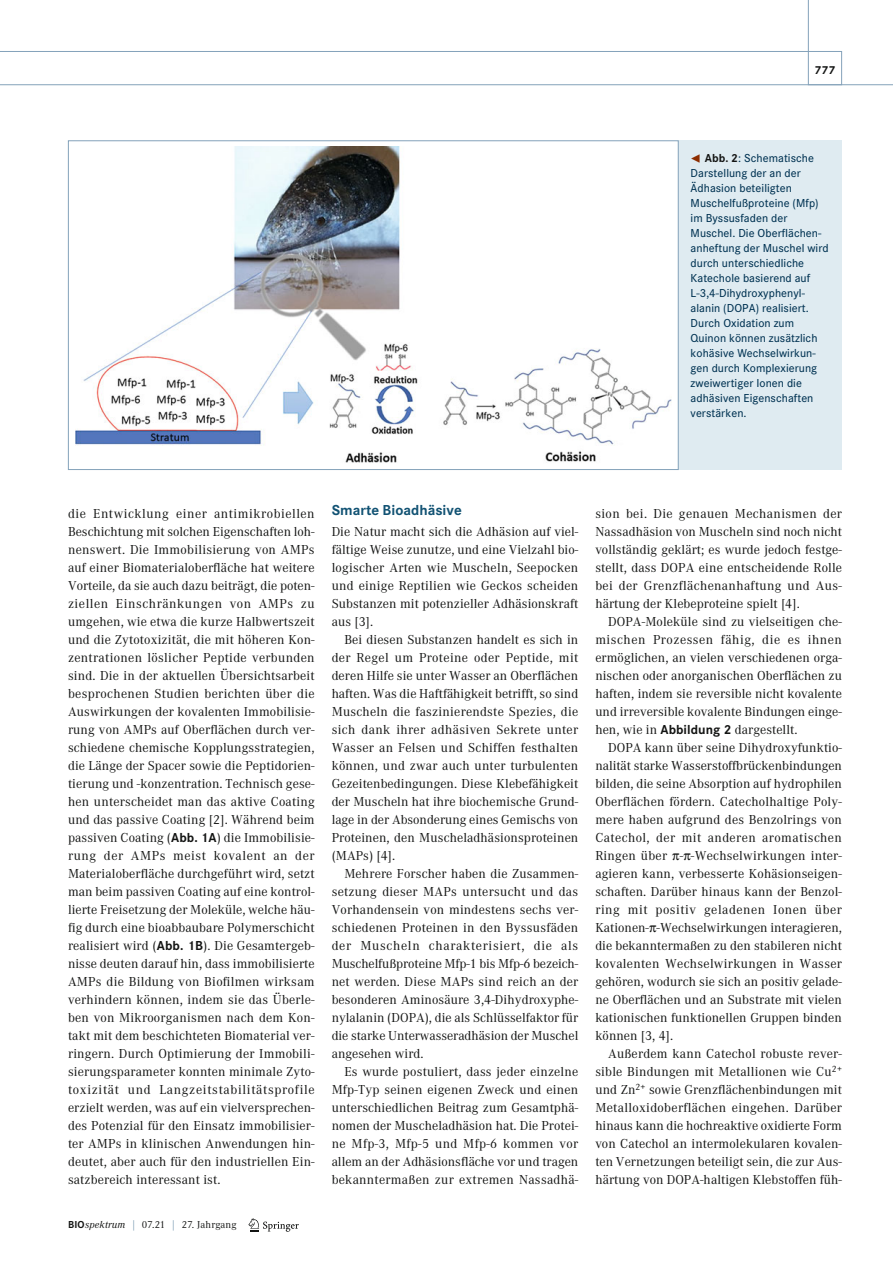
<style>
.page{position:relative;width:893px;height:1263px;background:#fff}
.page>*{position:absolute;margin:0;border:0;box-sizing:border-box;transform-origin:0 0}
.t1{font:700 15px "Corporate S";color:#115273}
.t2{font:13.5px/18px "Corporate A";letter-spacing:.005em;color:#131413;text-align:justify}
.t3{font:500 12px/15px "Corporate S";letter-spacing:.005em;color:#003252}
.t4{font:700 12px "Corporate S";color:#131413}
.t5{font:10.5px "Corporate A";letter-spacing:.015em;color:#131413}
.s1{font-family:"The Sans Expert";font-weight:400;color:#8d2d00}
.s2{font-weight:700;color:#131413}
.s3{font-family:"Corporate S";font-weight:700}
.s4{font-style:italic}
.s5{color:#658ba6}
</style>
<div class="page">
<svg style="left:248px;top:1218px;width:51px;height:14px"></svg>
<div style="left:679px;top:140px;width:163px;height:330px;background:#dfebf1"></div>
<img style="left:76px;top:147px;width:595px;height:316px">
<svg style="left:0;top:0;width:893px;height:85px"></svg>
<p class="t4" style="left:814px;top:66px;width:22px">777</p>
<p class="t3" style="left:690px;top:151px;width:140px"><span class="s1">¯</span> <span class="s2">Abb. 2</span>: Schematische<br>Darstellung der an der<br>Ädhasion beteiligten<br>Muschelfußproteine (Mfp) im Byssusfaden der<br>Muschel. Die Oberflächen&shy;anheftung der Muschel wird durch unterschiedliche<br>Katechole basierend auf<br>L-3,4-Dihydroxyphenyl&shy;alanin (DOPA) realisiert.<br>Durch Oxidation zum<br>Quinon können zusätzlich kohäsive Wechselwirkun&shy;gen durch Komplexierung zweiwertiger Ionen die adhäsiven Eigenschaften verstärken.</p>
<p class="t2" style="left:68px;top:506px;width:248px">die Entwicklung einer antimikrobiellen Beschichtung mit solchen Eigenschaften loh&shy;nenswert. Die Immobilisierung von AMPs auf einer Bio materialoberfläche hat weitere Vorteile, da sie auch dazu beiträgt, die poten&shy;ziellen Einschränkungen von AMPs zu umgehen, wie etwa die kurze Halbwertszeit und die Zyto toxizität, die mit höheren Kon&shy;zentrationen löslicher Peptide verbunden sind. Die in der aktuellen Übersichtsarbeit besprochenen Studien berichten über die Auswirkungen der kovalenten Immobilisie&shy;rung von AMPs auf Oberflächen durch ver&shy;schiedene chemische Kopplungsstrategien, die Länge der Spacer sowie die Peptidorien&shy;tierung und -konzentration. Technisch gese&shy;hen unterscheidet man das aktive Coating und das passive Coating [2]. Während beim passiven Coating (<span class="s3">Abb. 1A</span>) die Immobilisie&shy;rung der AMPs meist kovalent an der Materialober fläche durchgeführt wird, setzt man beim passiven Coating auf eine kontrol&shy;lierte Freisetzung der Moleküle, welche häu&shy;fig durch eine bioabbaubare Polymerschicht realisiert wird (<span class="s3">Abb. 1B</span>). Die Gesamtergeb&shy;nisse deuten darauf hin, dass immobilisierte AMPs die Bildung von Biofilmen wirksam verhindern können, indem sie das Überle&shy;ben von Mikroorganismen nach dem Kon&shy;takt mit dem beschichteten Biomaterial ver&shy;ringern. Durch Optimierung der Immobili&shy;sierungsparameter konnten minimale Zyto&shy;toxizität und Langzeitstabilitätsprofile erzielt werden, was auf ein vielversprechen&shy;des Potenzial für den Einsatz immobilisier&shy;ter AMPs in klinischen Anwendungen hin&shy;deutet, aber auch für den industriellen Ein&shy;satzbereich interessant ist.</p>
<p class="t5" style="left:68px;top:1221px;width:170px"><span class="s3">BIO</span><span class="s4">spektrum</span> <span class="s5">|</span> 07.21 <span class="s5">|</span> 27. Jahrgang</p>
<p class="t1" style="left:332px;top:505px;width:132px">Smarte Bioadhäsive</p>
<p class="t2" style="left:332px;top:524px;width:248px">Die Natur macht sich die Adhäsion auf viel&shy;fältige Weise zunutze, und eine Vielzahl bio&shy;logischer Arten wie Muscheln, Seepocken und einige Reptilien wie Geckos scheiden Substanzen mit potenzieller Adhäsionskraft aus [3].</p>
<p class="t2" style="left:332px;top:632px;width:248px;text-indent:13px">Bei diesen Substanzen handelt es sich in der Regel um Proteine oder Peptide, mit deren Hilfe sie unter Wasser an Oberflächen haften. Was die Haftfähigkeit betrifft, so sind Muscheln die faszinierendste Spezies, die sich dank ihrer adhäsiven Sekrete unter Wasser an Felsen und Schiffen festhalten können, und zwar auch unter turbulenten Gezeitenbedingungen. Diese Klebefähigkeit der Muscheln hat ihre biochemische Grund&shy;lage in der Absonderung eines Gemischs von Proteinen, den Muscheladhä sionsproteinen (MAPs) [4].</p>
<p class="t2" style="left:332px;top:866px;width:248px;text-indent:13px">Mehrere Forscher haben die Zusammen&shy;setzung dieser MAPs untersucht und das Vorhandensein von mindestens sechs ver&shy;schiedenen Proteinen in den Byssusfäden der Muscheln charakterisiert, die als Muschelfußproteine Mfp-1 bis Mfp-6 bezeich&shy;net werden. Diese MAPs sind reich an der besonderen Aminosäure 3,4-Dihydroxyphe&shy;nylalanin (DOPA), die als Schlüsselfaktor für die starke Unterwasseradhäsion der Muschel angesehen wird.</p>
<p class="t2" style="left:332px;top:1064px;width:248px;text-indent:13px">Es wurde postuliert, dass jeder einzelne Mfp-Typ seinen eigenen Zweck und einen unterschiedlichen Beitrag zum Gesamtphä&shy;nomen der Muscheladhäsion hat. Die Protei&shy;ne Mfp-3, Mfp-5 und Mfp-6 kommen vor allem an der Adhäsionsfläche vor und tragen bekanntermaßen zur extremen Nassadhä-</p>
<p class="t2" style="left:595px;top:506px;width:248px">sion bei. Die genauen Mechanismen der Nass adhäsion von Muscheln sind noch nicht vollständig geklärt; es wurde jedoch festge&shy;stellt, dass DOPA eine entscheidende Rolle bei der Grenzflächenanhaftung und Aus&shy;härtung der Klebeproteine spielt [4].</p>
<p class="t2" style="left:595px;top:614px;width:248px;text-indent:13px">DOPA-Moleküle sind zu vielseitigen che&shy;mischen Prozessen fähig, die es ihnen ermöglichen, an vielen verschiedenen orga&shy;nischen oder anorganischen Oberflächen zu haften, indem sie reversible nicht kovalente und irreversible kovalente Bindungen einge&shy;hen, wie in <span class="s3">Abbildung 2</span> dargestellt.</p>
<p class="t2" style="left:595px;top:740px;width:248px;text-indent:13px">DOPA kann über seine Dihydroxyfunktio&shy;nalität starke Wasserstoffbrückenbindungen bilden, die seine Absorption auf hydrophilen Oberflächen fördern. Catecholhaltige Poly&shy;mere haben aufgrund des Benzolrings von Catechol, der mit anderen aromatischen Ringen über - -Wechselwirkungen inter&shy;agieren kann, verbesserte Kohäsionseigen&shy;schaften. Darüber hinaus kann der Benzol&shy;ring mit positiv geladenen Ionen über Kationen- -Wechselwirkungen interagieren, die bekanntermaßen zu den stabileren nicht kovalenten Wechselwirkungen in Wasser gehören, wodurch sie sich an positiv gelade&shy;ne Oberflächen und an Substrate mit vielen kationischen funktionellen Gruppen binden können [3, 4].</p>
<p class="t2" style="left:595px;top:1046px;width:248px;text-indent:13px">Außerdem kann Catechol robuste rever&shy;sible Bindungen mit Metallionen wie Cu<sup>2+ </sup>und Zn<sup>2+</sup> sowie Grenzflächenbindungen mit Metalloxidoberflächen eingehen. Darüber hinaus kann die hochreaktive oxidierte Form von Catechol an intermolekularen kovalen&shy;ten Vernetzungen beteiligt sein, die zur Aus&shy;härtung von DOPA-haltigen Klebstoffen füh-</p>
</div>
